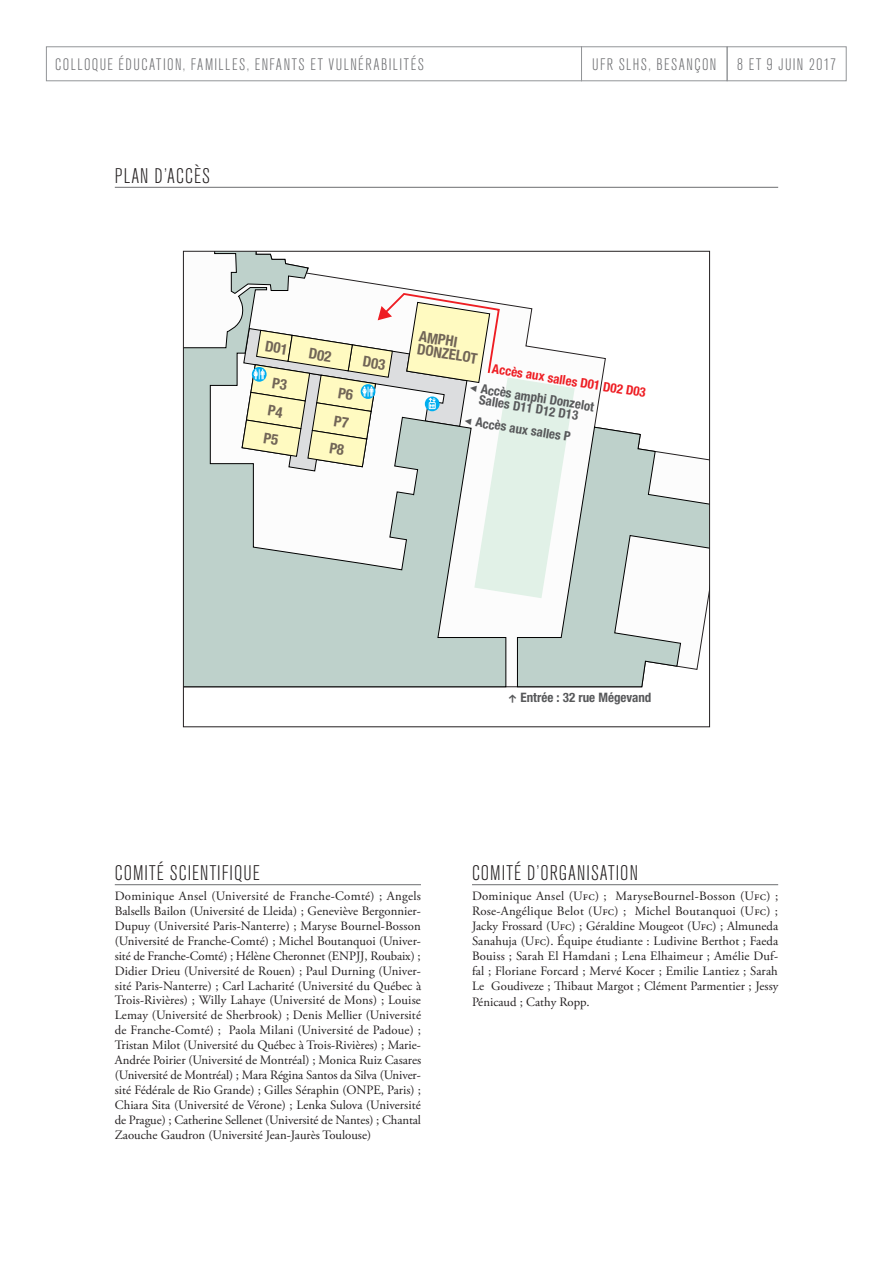
<style>
.page{position:relative;width:893px;height:1263px;background:#fff}
.page>*{position:absolute;margin:0;border:0;box-sizing:border-box;transform-origin:0 0}
.t1{font:300 condensed 21px "Akzidenz Grotesk BQ";letter-spacing:.05em;color:#231f20}
.t2{font:300 condensed 16.5px "Akzidenz Grotesk BQ";letter-spacing:.09em;color:#6c6d70}
.t3{font:700 condensed 14.85px/27.9px "Helvetica Neue";color:#716557;text-align:justify}
.t4{font:700 condensed 13.05px/11.1px "Helvetica Neue";color:#57585a;text-align:center}
.t5{font:700 condensed 13.05px "Helvetica Neue";color:#ee1d23}
.t6{font:12.75px/15px "Adobe Garamond Pro";color:#231f20;text-align:justify}
.s1{font-family:"FF Dingbests";font-weight:400;font-stretch:normal}
</style>
<div class="page">
<svg style="left:46px;top:46px;width:801px;height:36px"></svg>
<hr style="left:115px;top:187px;width:663px;height:1px;background:#6c6d70">
<svg style="left:517px;top:427px;width:191px;height:260px"></svg>
<svg style="left:185px;top:347px;width:321px;height:340px;background:#c0d1cb"></svg>
<svg style="left:660px;top:463px;width:46px;height:29px"></svg>
<hr style="left:115px;top:884px;width:306px;height:1px;background:#6c6d70">
<hr style="left:472px;top:884px;width:306px;height:1px;background:#6c6d70">
<svg style="left:214px;top:251px;width:361px;height:347px"></svg>
<p class="t2" style="left:55px;top:55px;width:370px">COLLOQUE ÉDUCATION, FAMILLES, ENFANTS ET VULNÉRABILITÉS</p>
<p class="t2" style="left:592px;top:55px;width:126px">UFR SLHS, BESANÇON</p>
<p class="t2" style="left:737px;top:55px;width:100px">8 ET 9 JUIN 2017</p>
<h1 class="t1" style="left:115px;top:164px;width:97px">PLAN D’ACCÈS</h1>
<p class="t3" style="left:420px;top:329px;width:63px;line-height:13px;rotate:9deg">AMPHI<br>DONZELOT</p>
<p class="t5" style="left:494px;top:361px;width:157px;rotate:9deg">Accès aux salles D01 D02 D03</p>
<p class="t3" style="left:275px;top:369px;width:16px;rotate:9deg">P3<br>P4<br>P5</p>
<p class="t4" style="left:470px;top:381px;width:128px;rotate:9deg"><span class="s1">&lt;</span> Accès amphi Donzelot<br>Salles D11 D12 D13</p>
<p class="t3" style="left:340px;top:379px;width:16px;rotate:9deg">P6<br>P7<br>P8</p>
<p class="t4" style="left:465px;top:414px;width:109px;rotate:9deg"><span class="s1">&lt;</span> Accès aux salles P</p>
<p class="t4" style="left:508px;top:692px;width:145px"><span class="s1">i</span> Entrée : 32 rue Mégevand</p>
<h1 class="t1" style="left:115px;top:862px;width:146px">COMITÉ SCIENTIFIQUE</h1>
<p class="t6" style="left:115px;top:888px;width:308px">Dominique Ansel (Université de Franche-Comté) ; Angels Balsells Bailon (Université de Lleida) ; Geneviève Bergonnier-Dupuy (Université Paris-Nanterre) ; Maryse Bournel-Bosson (Université de Franche-Comté) ; Michel Boutanquoi (Univer&shy;sité de Franche-Comté) ; Hélène Cheronnet (ENPJJ, Roubaix) ; Didier Drieu (Université de Rouen) ; Paul Durning (Univer&shy;sité Paris-Nanterre) ; Carl Lacharité (Université du Québec à Trois-Rivières) ; Willy Lahaye (Université de Mons) ; Louise Lemay (Université de Sherbrook) ; Denis Mellier (Université de Franche-Comté) ; Paola Milani (Université de Padoue) ; Tristan Milot (Université du Québec à Trois-Rivières) ; Marie-Andrée Poirier (Université de Montréal) ; Monica Ruiz Casares (Université de Montréal) ; Mara Régina Santos da Silva (Univer&shy;sité Fédérale de Rio Grande) ; Gilles Séraphin (ONPE, Paris) ; Chiara Sita (Université de Vérone) ; Lenka Sulova (Université de Prague) ; Catherine Sellenet (Université de Nantes) ; Chantal Zaouche Gaudron (Université Jean-Jaurès Toulouse)</p>
<h1 class="t1" style="left:472px;top:862px;width:167px">COMITÉ D’ORGANISATION</h1>
<p class="t6" style="left:472px;top:888px;width:308px">Dominique Ansel (Ufc) ; MaryseBournel-Bosson (Ufc) ; Rose-Angélique Belot (Ufc) ; Michel Boutanquoi (Ufc) ; Jacky Frossard (Ufc) ; Géraldine Mougeot (Ufc) ; Almuneda Sanahuja (Ufc). Équipe étudiante : Ludivine Berthot ; Faeda Bouiss ; Sarah El Hamdani ; Lena Elhaimeur ; Amélie Duf&shy;fal ; Floriane Forcard ; Mervé Kocer ; Emilie Lantiez ; Sarah Le Goudiveze ; Thibaut Margot ; Clément Parmentier ; Jessy</p>
<p class="t6" style="left:472px;top:995px;width:119px">Pénicaud ; Cathy Ropp.</p>
</div>
